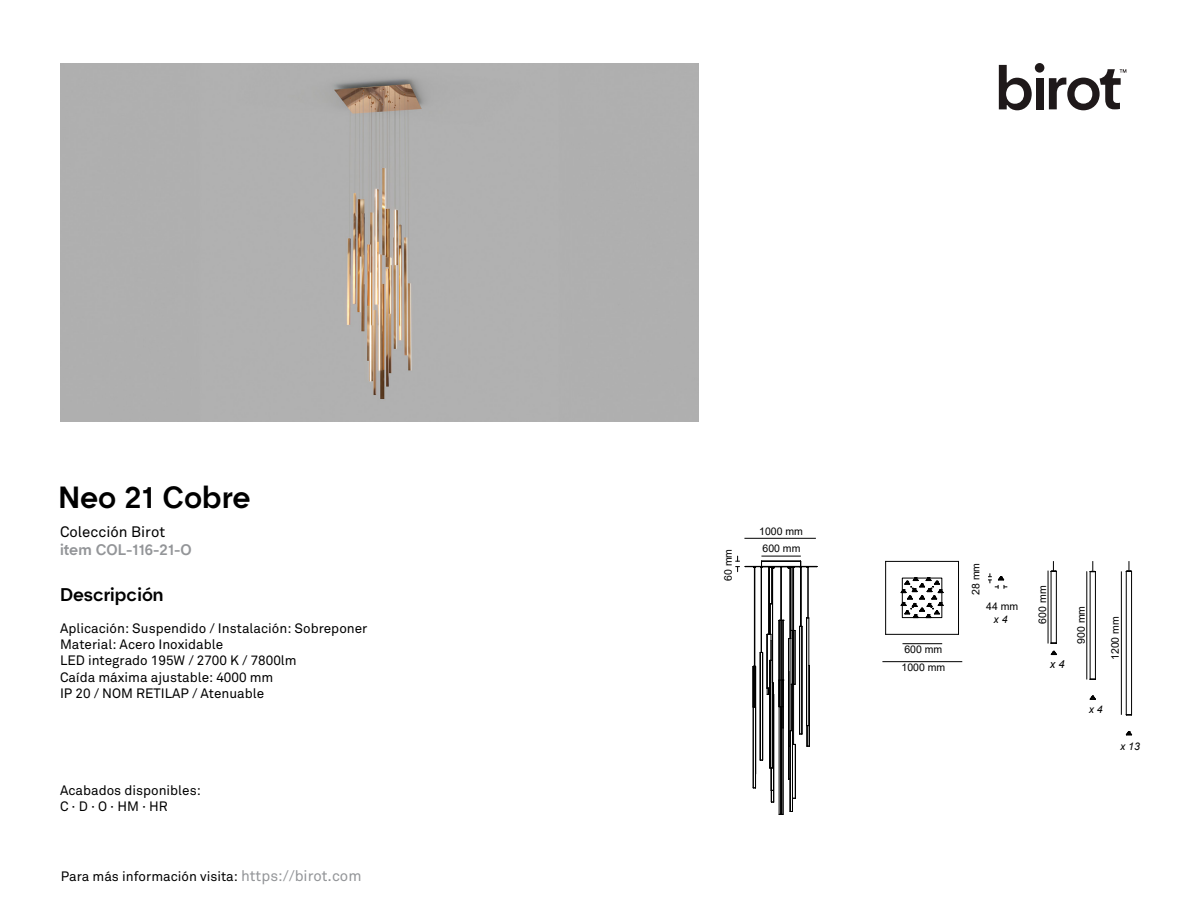
<style>
.page{position:relative;width:1188px;height:918px;background:#fff}
.page>*{position:absolute;margin:0;border:0;box-sizing:border-box;transform-origin:0 0}
.t1{font:500 30px "Hotel";color:#000}
.t2{font:500 18px "Hotel";color:#000}
.t3{font:500 15px "Hotel";color:#939598}
.t4{font:15px "Akkurat";color:#000}
.t5{font:13.5px/16.2px "Akkurat";color:#000}
.t6{font:italic 11.1px "Arial";color:#000}
.t7{font:10.5px "Arial";color:#000}
.t8{font:italic 10.5px "Arial";color:#000}
.s1{font-size:15px;color:#939598}
</style>
<div class="page">
<svg style="left:999px;top:65px;width:33px;height:45px"></svg>
<div style="left:1036px;top:78px;width:8px;height:31px;background:#1f191a"></div>
<div style="left:1035px;top:63px;width:9px;height:10px;background:#1f191a;border-radius:50%"></div>
<svg style="left:1049px;top:69px;width:77px;height:41px"></svg>
<div style="left:61px;top:63px;width:638px;height:359px;background:#b0b0b0"></div>
<hr style="left:886px;top:561px;width:72px;height:1px;background:#000">
<hr style="left:885px;top:561px;width:1px;height:73px;background:#000">
<hr style="left:886px;top:634px;width:72px;height:1px;background:#000">
<hr style="left:958px;top:561px;width:1px;height:73px;background:#000">
<svg style="left:901px;top:577px;width:43px;height:41px"></svg>
<hr style="left:1126px;top:571px;width:1px;height:144px;background:#000">
<hr style="left:1131px;top:571px;width:1px;height:144px;background:#000">
<hr style="left:1090px;top:572px;width:1px;height:107px;background:#000">
<hr style="left:1095px;top:572px;width:1px;height:107px;background:#000">
<hr style="left:1051px;top:571px;width:1px;height:72px;background:#000">
<hr style="left:1056px;top:571px;width:1px;height:72px;background:#000">
<svg style="left:1126px;top:731px;width:6px;height:5px"></svg>
<svg style="left:1090px;top:695px;width:6px;height:5px"></svg>
<svg style="left:1051px;top:650px;width:6px;height:5px"></svg>
<hr style="left:1121px;top:571px;width:1px;height:144px;background:#000">
<hr style="left:1087px;top:572px;width:1px;height:107px;background:#000">
<hr style="left:1048px;top:571px;width:1px;height:73px;background:#000">
<hr style="left:882px;top:661px;width:80px;height:1px;background:#000">
<hr style="left:779px;top:707px;width:1px;height:107px;background:#000">
<hr style="left:755px;top:568px;width:1px;height:139px;background:#000">
<hr style="left:793px;top:568px;width:1px;height:176px;background:#000">
<hr style="left:754px;top:568px;width:1px;height:139px;background:#000">
<hr style="left:791px;top:568px;width:1px;height:163px;background:#000">
<hr style="left:755px;top:707px;width:1px;height:81px;background:#000">
<hr style="left:781px;top:707px;width:1px;height:107px;background:#000">
<hr style="left:780px;top:707px;width:1px;height:107px;background:#000">
<hr style="left:783px;top:707px;width:1px;height:107px;background:#000">
<hr style="left:772px;top:660px;width:1px;height:108px;background:#000">
<hr style="left:770px;top:660px;width:1px;height:108px;background:#000">
<hr style="left:801px;top:568px;width:1px;height:58px;background:#000">
<hr style="left:790px;top:568px;width:1px;height:71px;background:#000">
<hr style="left:781px;top:568px;width:1px;height:139px;background:#000">
<hr style="left:790px;top:731px;width:1px;height:80px;background:#000">
<hr style="left:792px;top:731px;width:1px;height:80px;background:#000">
<hr style="left:773px;top:694px;width:1px;height:108px;background:#000">
<hr style="left:761px;top:568px;width:1px;height:84px;background:#000">
<hr style="left:809px;top:665px;width:1px;height:81px;background:#000">
<hr style="left:795px;top:744px;width:1px;height:54px;background:#000">
<hr style="left:808px;top:568px;width:1px;height:50px;background:#000">
<hr style="left:772px;top:568px;width:1px;height:115px;background:#000">
<hr style="left:792px;top:684px;width:1px;height:47px;background:#000">
<hr style="left:753px;top:707px;width:1px;height:81px;background:#000">
<hr style="left:799px;top:626px;width:1px;height:108px;background:#000">
<hr style="left:806px;top:618px;width:1px;height:108px;background:#000">
<hr style="left:788px;top:671px;width:1px;height:108px;background:#000">
<hr style="left:769px;top:568px;width:1px;height:66px;background:#000">
<hr style="left:770px;top:604px;width:1px;height:30px;background:#000">
<hr style="left:760px;top:652px;width:1px;height:108px;background:#000">
<hr style="left:762px;top:652px;width:1px;height:108px;background:#000">
<hr style="left:800px;top:568px;width:1px;height:58px;background:#000">
<hr style="left:802px;top:626px;width:1px;height:108px;background:#000">
<svg style="left:783px;top:725px;width:27px;height:22px"></svg>
<svg style="left:770px;top:768px;width:5px;height:35px"></svg>
<svg style="left:753px;top:618px;width:57px;height:90px"></svg>
<svg style="left:1051px;top:561px;width:6px;height:11px"></svg>
<svg style="left:1090px;top:561px;width:6px;height:12px"></svg>
<svg style="left:1126px;top:561px;width:6px;height:11px"></svg>
<hr style="left:744px;top:538px;width:72px;height:1px;background:#000">
<hr style="left:902px;top:643px;width:40px;height:1px;background:#000">
<svg style="left:736px;top:556px;width:82px;height:16px"></svg>
<svg style="left:988px;top:573px;width:19px;height:16px"></svg>
<h1 class="t1" style="left:59px;top:479px;width:194px">Neo 21 Cobre</h1>
<p class="t4" style="left:60px;top:523px;width:107px">Colección Birot</p>
<p class="t3" style="left:60px;top:540px;width:133px">item COL-116-21-O</p>
<h2 class="t2" style="left:60px;top:583px;width:105px">Descripción</h2>
<p class="t5" style="left:60px;top:621px;width:309px">Aplicación: Suspendido / Instalación: Sobreponer Material: Acero Inoxidable<br>LED integrado 195W / 2700 K / 7800lm<br>Caída máxima ajustable: 4000 mm<br>IP 20 / NOM RETILAP / Atenuable</p>
<p class="t5" style="left:60px;top:783px;width:142px">Acabados disponibles:<br>C · D · O · HM · HR</p>
<p class="t5" style="left:61px;top:868px;width:302px">Para más información visita: <span class="s1">https://birot.com</span></p>
<p class="t7" style="left:721px;top:581px;width:34px;rotate:-90deg">60 mm</p>
<p class="t7" style="left:759px;top:524px;width:45px">1000 mm</p>
<p class="t7" style="left:763px;top:542px;width:39px">600 mm</p>
<p class="t7" style="left:904px;top:643px;width:39px">600 mm</p>
<p class="t7" style="left:902px;top:660px;width:45px">1000 mm</p>
<p class="t7" style="left:969px;top:595px;width:34px;rotate:-90deg">28 mm</p>
<p class="t7" style="left:986px;top:599px;width:34px">44 mm</p>
<p class="t8" style="left:994px;top:612px;width:16px">x 4</p>
<p class="t7" style="left:1035px;top:624px;width:39px;rotate:-90deg">600 mm</p>
<p class="t6" style="left:1050px;top:657px;width:16px">x 4</p>
<p class="t7" style="left:1074px;top:644px;width:39px;rotate:-90deg">900 mm</p>
<p class="t7" style="left:1108px;top:660px;width:45px;rotate:-90deg">1200 mm</p>
<p class="t8" style="left:1089px;top:703px;width:16px">x 4</p>
<p class="t8" style="left:1120px;top:740px;width:21px">x 13</p>
</div>
